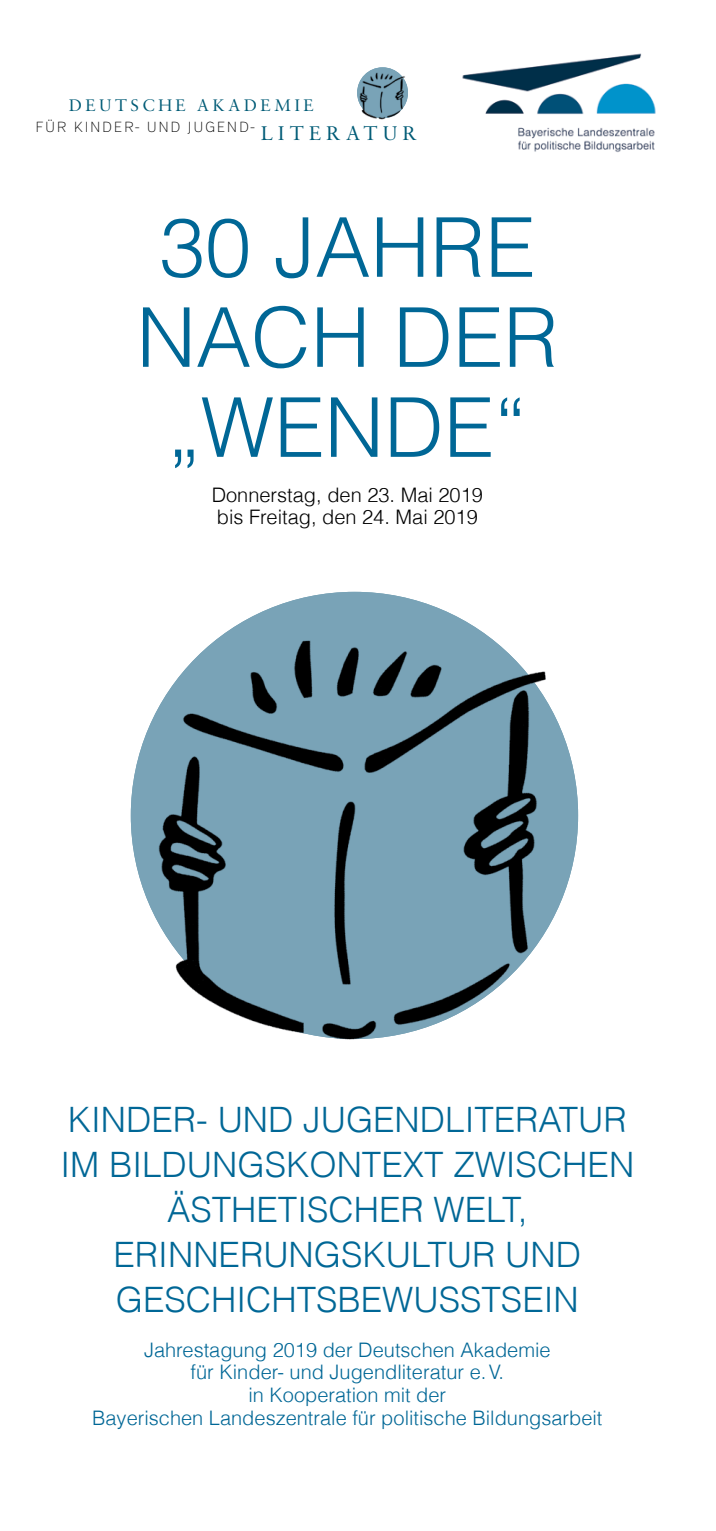
<style>
.page{position:relative;width:716px;height:1531px;background:#fff}
.page>*{position:absolute;margin:0;border:0;box-sizing:border-box;transform-origin:0 0}
.t1{font:300 82.5px/90px "Helvetica";color:#006796;text-align:center}
.t2{font:300 35px/45px "Helvetica";color:#006796;text-align:center}
.t3{font:21px "Sabon";color:#005b76}
.t4{font:300 20px/22.5px "Helvetica";color:#006796;text-align:center}
.t5{font:300 20px/22.5px "Helvetica";color:#000}
.t6{font:17.75px "Sabon";letter-spacing:.18em;color:#005b76}
.t7{font:200 14.5px "Verb";letter-spacing:.11em;color:#000}
.s1{font-family:"Sabon";font-weight:400;font-size:21px;color:#005b76}
</style>
<div class="page">
<img style="left:357px;top:70px;width:51px;height:50px">
<img style="left:130px;top:618px;width:449px;height:422px">
<img style="left:462px;top:53px;width:194px;height:100px">
<p class="t6" style="left:69px;top:95px;width:246px">DEUTSCHE AKADEMIE</p>
<p class="t7" style="left:35px;top:118px;width:258px">FÜR KINDER- UND JUGEND- <span class="s1">LITE</span></p>
<p class="t3" style="left:326px;top:120px;width:38px">RATU</p>
<p class="t3" style="left:402px;top:120px;width:16px">R</p>
<h1 class="t1" style="left:136px;top:202px;width:423px">30 Jahre nach der „Wende“</h1>
<p class="t5" style="left:212px;top:483px;width:273px">Donnerstag, den 23. Mai 2019 bis Freitag, den 24. Mai 2019</p>
<h2 class="t2" style="left:60px;top:1096px;width:575px">Kinder- und Jugendliteratur im Bildungskontext zwischen ästhetischer Welt,<br>Erinnerungskultur und<br>Geschichtsbewusstsein</h2>
<p class="t4" style="left:92px;top:1338px;width:512px">Jahrestagung 2019 der Deutschen Akademie<br>für Kinder- und Jugendliteratur e.V.<br>in Kooperation mit der<br>Bayerischen Landeszentrale für politische Bildungsarbeit</p>
</div>
